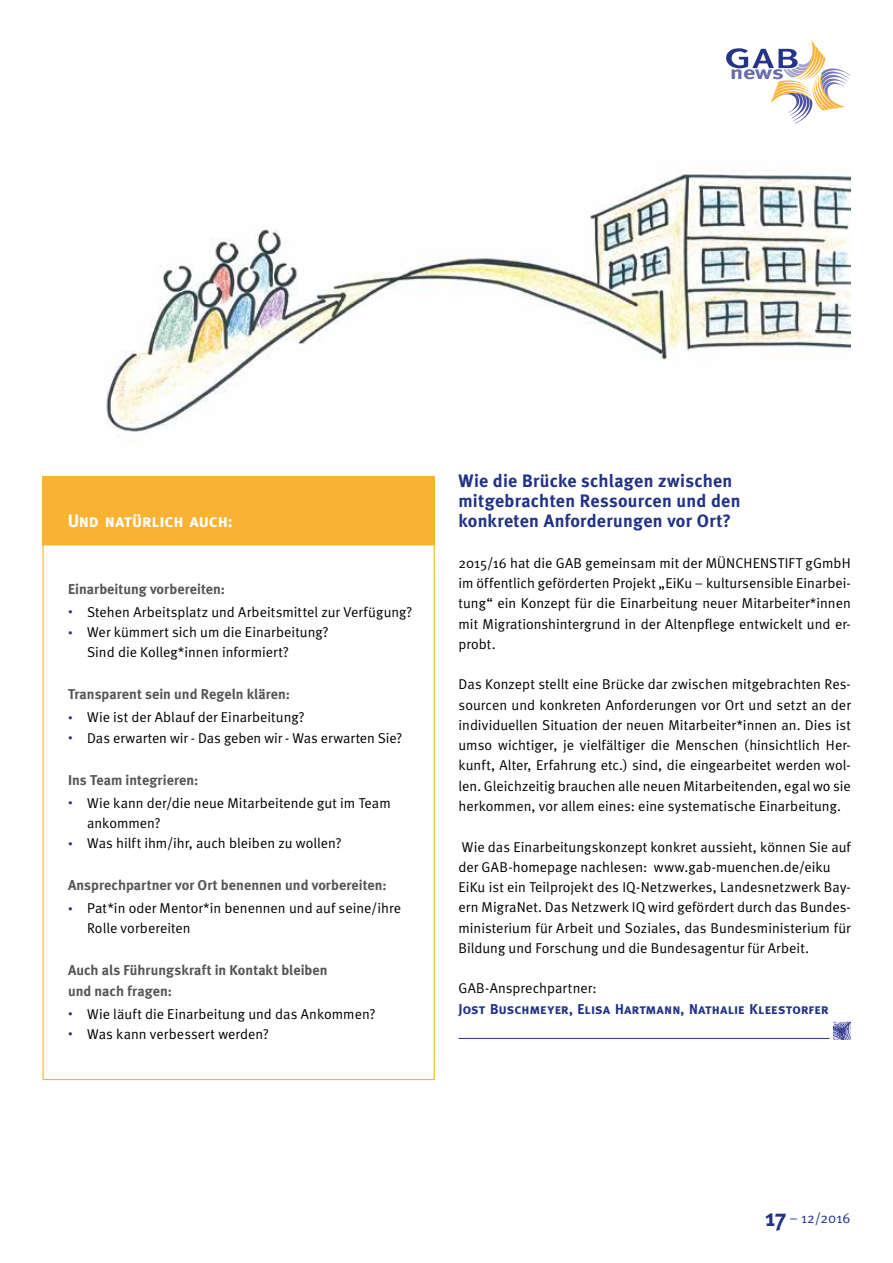
<style>
.page{position:relative;width:893px;height:1263px;background:#fff}
.page>*{position:absolute;margin:0;border:0;box-sizing:border-box;transform-origin:0 0}
.t1{font:700 18.6px "Meta";color:#686cad;scale:1.3 1}
.t2{font:700 18px/20.2px "Meta";letter-spacing:.015em;color:#223387}
.t3{font:18px "Meta Bold Caps";letter-spacing:-.005em;color:#fff}
.t4{font:14.25px/20.2px "Meta Normal";letter-spacing:.005em;color:#000}
.t5{font:700 14.25px/20.2px "Meta";letter-spacing:.005em;color:#565656}
.t6{font:14.25px "Meta Bold Caps";letter-spacing:.005em;color:#223387}
.t7{font:14.25px "Meta Normal";color:#223387}
.s1{font-size:9px;color:#223387}
.s2{font-family:"Meta";font-weight:700;font-size:24px}
</style>
<div class="page">
<svg style="left:726px;top:40px;width:124px;height:84px"></svg>
<div style="left:43px;top:544px;width:392px;height:536px;background:#fff;border:1px solid #f9b232"></div>
<img style="left:106px;top:170px;width:744px;height:266px">
<div style="left:43px;top:476px;width:392px;height:68px;background:#f9b232"></div>
<hr style="left:458px;top:1038px;width:371px;height:1px;background:#223387">
<img style="left:834px;top:1022px;width:17px;height:17px">
<h1 class="t1" style="left:730px;top:61px;width:43px">news</h1>
<p class="t3" style="left:68px;top:511px;width:166px">Und natürlich auch:</p>
<p class="t5" style="left:68px;top:579px;width:159px">Einarbeitung vorbereiten:</p>
<p class="t4" style="left:68px;top:602px;width:346px"><span class="s1">•</span> Stehen Arbeitsplatz und Arbeitsmittel zur Verfügung?</p>
<p class="t4" style="left:87px;top:622px;width:243px;text-indent:-19px"><span class="s1">•</span> Wer kümmert sich um die Einarbeitung?<br>Sind die Kolleg*innen informiert?</p>
<p class="t5" style="left:68px;top:684px;width:223px">Transparent sein und Regeln klären:</p>
<p class="t4" style="left:68px;top:707px;width:238px"><span class="s1">•</span> Wie ist der Ablauf der Einarbeitung?</p>
<p class="t4" style="left:68px;top:727px;width:336px"><span class="s1">•</span> Das erwarten wir - Das geben wir - Was erwarten Sie?</p>
<p class="t5" style="left:68px;top:769px;width:132px">Ins Team integrieren:</p>
<p class="t4" style="left:87px;top:792px;width:305px;text-indent:-19px"><span class="s1">•</span> Wie kann der/die neue Mitarbeitende gut im Team ankommen?</p>
<p class="t4" style="left:68px;top:833px;width:275px"><span class="s1">•</span> Was hilft ihm/ihr, auch bleiben zu wollen?</p>
<p class="t5" style="left:68px;top:875px;width:320px">Ansprechpartner vor Ort benennen und vorbereiten:</p>
<p class="t4" style="left:87px;top:898px;width:315px;text-indent:-19px"><span class="s1">•</span> Pat*in oder Mentor*in benennen und auf seine/ihre<br>Rolle vorbereiten</p>
<p class="t5" style="left:68px;top:960px;width:261px">Auch als Führungskraft in Kontakt bleiben und nach fragen:</p>
<p class="t4" style="left:68px;top:1003px;width:309px"><span class="s1">•</span> Wie läuft die Einarbeitung und das Ankommen?</p>
<p class="t4" style="left:68px;top:1024px;width:202px"><span class="s1">•</span> Was kann verbessert werden?</p>
<p class="t2" style="left:458px;top:470px;width:283px">Wie die Brücke schlagen zwischen mitgebrachten Ressourcen und den konkreten Anforderungen vor Ort?</p>
<p class="t4" style="left:458px;top:553px;width:394px;text-align:justify">2015/16 hat die GAB gemeinsam mit der MÜNCHENSTIFT gGmbH im öffentlich geförderten Projekt „EiKu – kultursensible Einarbei&shy;tung“ ein Konzept für die Einarbeitung neuer Mitarbeiter*innen mit Migrationshintergrund in der Altenpflege entwickelt und er&shy;probt.</p>
<p class="t4" style="left:458px;top:674px;width:394px;text-align:justify">Das Konzept stellt eine Brücke dar zwischen mitgebrachten Res&shy;sourcen und konkreten Anforderungen vor Ort und setzt an der individuellen Situation der neuen Mitarbeiter*innen an. Dies ist umso wichtiger, je vielfältiger die Menschen (hinsichtlich Her&shy;kunft, Alter, Erfahrung etc.) sind, die eingearbeitet werden wol&shy;len. Gleichzeitig brauchen alle neuen Mitarbeitenden, egal wo sie herkommen, vor allem eines: eine systematische Einarbeitung.</p>
<p class="t4" style="left:458px;top:836px;width:394px">Wie das Einarbeitungskonzept konkret aussieht, können Sie auf der GAB-homepage nachlesen: www.gab-muenchen.de/eiku EiKu ist ein Teilprojekt des IQ-Netzwerkes, Landesnetzwerk Bay&shy;ern MigraNet. Das Netzwerk IQ wird gefördert durch das Bundes&shy;ministerium für Arbeit und Soziales, das Bundesministerium für Bildung und Forschung und die Bundesagentur für Arbeit.</p>
<p class="t4" style="left:458px;top:978px;width:140px">GAB-Ansprechpartner:</p>
<p class="t6" style="left:458px;top:1000px;width:372px">Jost Buschmeyer, Elisa Hartmann, Nathalie Kleestorfer</p>
<p class="t7" style="left:765px;top:1209px;width:87px"><span class="s2">17</span> – 12/2016</p>
</div>
